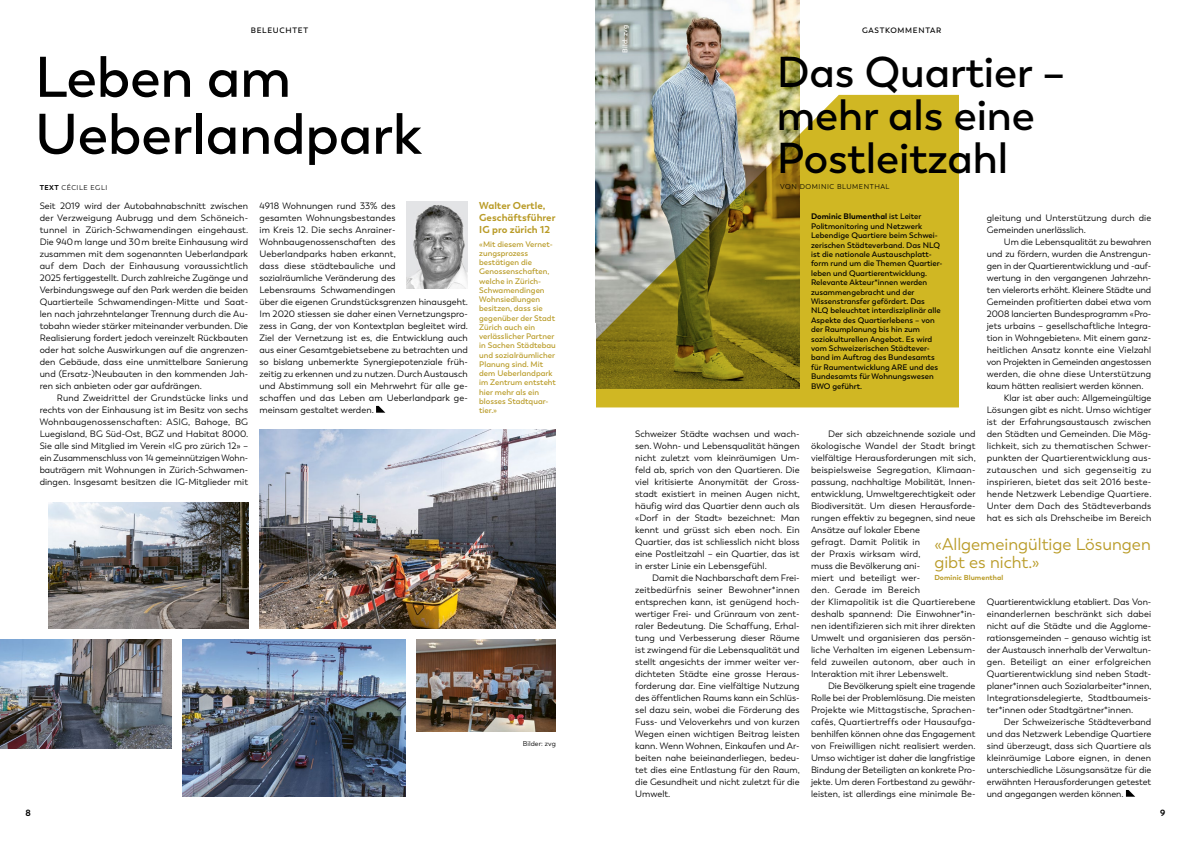
<style>
.page{position:relative;width:1191px;height:842px;background:#fff}
.page>*{position:absolute;margin:0;border:0;box-sizing:border-box;transform-origin:0 0}
.t1{font:600 57px/57px "Trenda";letter-spacing:-.005em;color:#000}
.t2{font:600 43px/43px "Trenda";color:#000}
.t3{font:17px/18.5px "Trenda";color:#b99b27}
.t4{font:700 10px/12px "Trenda";letter-spacing:.005em;color:#b99b27}
.t5{font:9.2px/12px "Trenda";letter-spacing:.005em;color:#000}
.t6{font:9.2px "Trenda";letter-spacing:.03em;color:#000}
.t7{font:700 9px "Trenda";color:#000}
.t8{font:600 8px/9.4px "Trenda";letter-spacing:.005em;color:#000}
.t9{font:600 8px/9.2px "Trenda";letter-spacing:.005em;color:#b99b27}
.t10{font:600 7.8px "Trenda";letter-spacing:.09em;color:#000}
.t11{font:700 7.2px "Trenda";letter-spacing:.005em;color:#b99b27}
.t12{font:7px "Trenda";letter-spacing:.08em;color:#000}
.t13{font:7px "Trenda";letter-spacing:.01em;color:#000}
.t14{font:600 7px "Trenda";letter-spacing:.01em;color:#fff}
.s1{font-weight:700}
</style>
<div class="page">
<img style="left:595px;top:0;width:204px;height:95px">
<img style="left:595px;top:95px;width:364px;height:312px">
<svg style="left:376px;top:406px;width:9px;height:7px"></svg>
<svg style="left:1126px;top:790px;width:9px;height:7px"></svg>
<img style="left:0;top:640px;width:171px;height:109px">
<img style="left:417px;top:640px;width:139px;height:91px">
<img style="left:183px;top:640px;width:222px;height:157px">
<img style="left:48px;top:502px;width:200px;height:127px">
<img style="left:259px;top:429px;width:297px;height:200px">
<img style="left:407px;top:202px;width:61px;height:86px">
<p class="t14" style="left:621px;top:53px;width:29px;rotate:-90deg">Bild: zvg</p>
<p class="t10" style="left:251px;top:25px;width:59px">BELEUCHTET</p>
<p class="t10" style="left:862px;top:25px;width:81px">GASTKOMMENTAR</p>
<h1 class="t1" style="left:35px;top:49px;width:388px">Leben am<br>Ueberlandpark</h1>
<p class="t5" style="left:40px;top:199px;width:210px">Seit 2019 wird der Autobahnabschnitt zwischen der Verzweigung Aubrugg und dem Schöneich&shy;tunnel in Zürich-Schwamendingen eingehaust.<br>Die 940m lange und 30m breite Einhausung wird zusammen mit dem sogenannten Ueberlandpark auf dem Dach der Einhausung voraussichtlich 2025 fertiggestellt. Durch zahlreiche Zugänge und Verbindungswege auf den Park werden die beiden Quartierteile Schwamendingen-Mitte und Saat&shy;len nach jahrzehntelanger Trennung durch die Au&shy;tobahn wieder stärker miteinander verbunden. Die Realisierung fordert jedoch vereinzelt Rückbauten oder hat solche Auswirkungen auf die angrenzen&shy;den Gebäude, dass eine unmittelbare Sanierung und (Ersatz-)Neubauten in den kommenden Jah&shy;ren sich anbieten oder gar aufdrängen.</p>
<p class="t5" style="left:40px;top:391px;width:210px;text-align:justify;text-indent:17px">Rund Zweidrittel der Grundstücke links und rechts von der Einhausung ist im Besitz von sechs Wohnbaugenossenschaften: ASIG, Bahoge, BG Luegisland, BG Süd-Ost, BGZ und Habitat 8000.<br>Sie alle sind Mitglied im Verein «IG pro zürich 12» – ein Zusammenschluss von 14 gemeinnützigen Wohn&shy;bauträgern mit Wohnungen in Zürich-Schwamen&shy;dingen. Insgesamt besitzen die IG-Mitglieder mit</p>
<p class="t12" style="left:40px;top:183px;width:69px"><span class="s1">TEXT</span> CÉCILE EGLI</p>
<p class="t5" style="left:259px;top:199px;width:210px">4918 Wohnungen rund 33% des<br>gesamten Wohnungsbestandes<br>im Kreis 12. Die sechs Anrainer-Wohnbaugenossenschaften des<br>Ueberlandparks haben erkannt,<br>dass diese städtebauliche und<br>sozialräumliche Veränderung des<br>Lebensraums Schwamendingen<br>über die eigenen Grundstücksgrenzen hinausgeht.<br>Im 2020 stiessen sie daher einen Vernetzungspro&shy;zess in Gang, der von Kontextplan begleitet wird.<br>Ziel der Vernetzung ist es, die Entwicklung auch aus einer Gesamtgebietsebene zu betrachten und so bislang unbemerkte Synergiepotenziale früh&shy;zeitig zu erkennen und zu nutzen. Durch Austausch und Abstimmung soll ein Mehrwehrt für alle ge&shy;schaffen und das Leben am Ueberlandpark ge&shy;meinsam gestaltet werden.</p>
<p class="t4" style="left:479px;top:200px;width:78px">Walter Oertle,<br>Geschäftsführer<br>IG pro zürich 12</p>
<p class="t9" style="left:479px;top:239px;width:78px">«Mit diesem Vernet&shy;zungsprozess bestätigen die<br>Genossenschaften, welche in Zürich--<br>Schwamendingen<br>Wohnsiedlungen besitzen, dass sie gegenüber der Stadt<br>Zürich auch ein verlässlicher Partner in Sachen Städtebau und sozialräumlicher<br>Planung sind. Mit dem Ueberlandpark im Zentrum entsteht hier mehr als ein blosses Stadtquar&shy;tier.»</p>
<p class="t13" style="left:523px;top:739px;width:35px">Bilder: zvg</p>
<h2 class="t2" style="left:777px;top:51px;width:290px">Das Quartier – mehr als eine<br>Postleitzahl</h2>
<p class="t12" style="left:780px;top:182px;width:111px">VON DOMINIC BLUMENTHAL</p>
<p class="t5" style="left:635px;top:427px;width:166px;text-align:justify">Schweizer Städte wachsen und wach&shy;sen. Wohn- und Lebensqualität hängen nicht zuletzt vom kleinräumigen Um&shy;feld ab, sprich von den Quartieren. Die viel kritisierte Anonymität der Gross&shy;stadt existiert in meinen Augen nicht, häufig wird das Quartier denn auch als «Dorf in der Stadt» bezeichnet: Man kennt und grüsst sich eben noch. Ein Quartier, das ist schliesslich nicht bloss eine Postleitzahl – ein Quartier, das ist in erster Linie ein Lebensgefühl.</p>
<p class="t5" style="left:635px;top:571px;width:166px;text-align:justify;text-indent:17px">Damit die Nachbarschaft dem Frei&shy;zeitbedürfnis seiner Bewohner*innen entsprechen kann, ist genügend hoch&shy;wertiger Frei- und Grünraum von zent&shy;raler Bedeutung. Die Schaffung, Erhal&shy;tung und Verbesserung dieser Räume ist zwingend für die Lebensqualität und stellt angesichts der immer weiter ver&shy;dichteten Städte eine grosse Heraus&shy;forderung dar. Eine vielfältige Nutzung des öffentlichen Raums kann ein Schlüs&shy;sel dazu sein, wobei die Förderung des Fuss- und Veloverkehrs und von kurzen Wegen einen wichtigen Beitrag leisten kann. Wenn Wohnen, Einkaufen und Ar&shy;beiten nahe beieinanderliegen, bedeu&shy;tet dies eine Entlastung für den Raum, die Gesundheit und nicht zuletzt für die Umwelt.</p>
<p class="t8" style="left:811px;top:212px;width:133px"><span class="s1">Dominic Blumenthal</span> ist Leiter<br>Politmonitoring und Netzwerk<br>Lebendige Quartiere beim Schwei&shy;zerischen Städteverband. Das NLQ ist die nationale Austauschplatt&shy;form rund um die Themen Quartier&shy;leben und Quartierentwicklung.<br>Relevante Akteur*innen werden zusammengebracht und der<br>Wissenstransfer gefördert. Das<br>NLQ beleuchtet interdisziplinär alle<br>Aspekte des Quartierlebens – von der Raumplanung bis hin zum soziokulturellen Angebot. Es wird vom Schweizerischen Städtever&shy;band im Auftrag des Bundesamts für Raumentwicklung ARE und des<br>Bundesamts für Wohnungswesen<br>BWO geführt.</p>
<p class="t5" style="left:986px;top:211px;width:166px">gleitung und Unterstützung durch die<br>Gemeinden unerlässlich.</p>
<p class="t5" style="left:1003px;top:235px;width:149px">Um die Lebensqualität zu bewahren</p>
<p class="t5" style="left:986px;top:247px;width:166px">und zu fördern, wurden die Anstrengun-</p>
<p class="t5" style="left:986px;top:259px;width:166px">gen in der Quartierentwicklung und -auf-</p>
<p class="t5" style="left:986px;top:271px;width:166px">wertung in den vergangenen Jahrzehn-</p>
<p class="t5" style="left:986px;top:283px;width:166px">ten vielerorts erhöht. Kleinere Städte und</p>
<p class="t5" style="left:986px;top:295px;width:166px">Gemeinden profitierten dabei etwa vom</p>
<p class="t5" style="left:986px;top:307px;width:166px">2008 lancierten Bundesprogramm «Pro-</p>
<p class="t5" style="left:986px;top:319px;width:165px">jets urbains – gesellschaftliche Integra-</p>
<p class="t5" style="left:986px;top:331px;width:166px">tion in Wohngebieten». Mit einem ganz-</p>
<p class="t5" style="left:986px;top:343px;width:166px">heitlichen Ansatz konnte eine Vielzahl</p>
<p class="t5" style="left:986px;top:355px;width:166px">von Projekten in Gemeinden angestossen</p>
<p class="t5" style="left:986px;top:367px;width:166px">werden, die ohne diese Unterstützung</p>
<p class="t5" style="left:986px;top:379px;width:158px">kaum hätten realisiert werden können.</p>
<p class="t5" style="left:1003px;top:391px;width:149px">Klar ist aber auch: Allgemeingültige</p>
<p class="t5" style="left:986px;top:403px;width:166px">Lösungen gibt es nicht. Umso wichtiger</p>
<p class="t5" style="left:986px;top:415px;width:166px">ist der Erfahrungsaustausch zwischen</p>
<p class="t5" style="left:986px;top:427px;width:166px">den Städten und Gemeinden. Die Mög-</p>
<p class="t5" style="left:986px;top:439px;width:166px">lichkeit, sich zu thematischen Schwer-</p>
<p class="t5" style="left:986px;top:451px;width:166px">punkten der Quartierentwicklung aus-</p>
<p class="t6" style="left:986px;top:464px;width:166px">zutauschen und sich gegenseitig zu</p>
<p class="t5" style="left:986px;top:475px;width:166px">inspirieren, bietet das seit 2016 beste-</p>
<p class="t5" style="left:986px;top:487px;width:166px">hende Netzwerk Lebendige Quartiere.</p>
<p class="t5" style="left:986px;top:499px;width:166px">Unter dem Dach des Städteverbands</p>
<p class="t5" style="left:986px;top:511px;width:166px">hat es sich als Drehscheibe im Bereich</p>
<p class="t5" style="left:811px;top:427px;width:166px;text-indent:17px">Der sich abzeichnende soziale und ökologische Wandel der Stadt bringt vielfältige Herausforderungen mit sich, beispielsweise Segregation, Klimaan&shy;passung, nachhaltige Mobilität, Innen&shy;entwicklung, Umweltgerechtigkeit oder Biodiversität. Um diesen Herausforde&shy;rungen effektiv zu begegnen, sind neue Ansätze auf lokaler Ebene<br>gefragt. Damit Politik in<br>der Praxis wirksam wird,<br>muss die Bevölkerung ani-<br>miert und beteiligt wer-<br>den. Gerade im Bereich<br>der Klimapolitik ist die Quartierebene deshalb spannend: Die Einwohner*in&shy;nen identifizieren sich mit ihrer direkten Umwelt und organisieren das persön&shy;liche Verhalten im eigenen Lebensum&shy;feld zuweilen autonom, aber auch in Interaktion mit ihrer Lebenswelt.</p>
<p class="t5" style="left:811px;top:679px;width:166px;text-indent:17px">Die Bevölkerung spielt eine tragende Rolle bei der Problemlösung. Die meisten Projekte wie Mittagstische, Sprachen&shy;cafés, Quartiertreffs oder Hausaufga&shy;benhilfen können ohne das Engagement von Freiwilligen nicht realisiert werden.<br>Umso wichtiger ist daher die langfristige Bindung der Beteiligten an konkrete Pro&shy;jekte. Um deren Fortbestand zu gewähr&shy;leisten, ist allerdings eine minimale Be-</p>
<h3 class="t3" style="left:934px;top:535px;width:218px">«Allgemeingültige Lösungen gibt es nicht.»</h3>
<p class="t11" style="left:934px;top:573px;width:70px">Dominic Blumenthal</p>
<p class="t5" style="left:986px;top:595px;width:166px;text-align:justify">Quartierentwicklung etabliert. Das Von&shy;einanderlernen beschränkt sich dabei nicht auf die Städte und die Agglome&shy;rationsgemeinden – genauso wichtig ist der Austausch innerhalb der Verwaltun&shy;gen. Beteiligt an einer erfolgreichen Quartierentwicklung sind neben Stadt&shy;planer*innen auch Sozialarbeiter*innen, Integrationsdelegierte, Stadtbaumeis&shy;ter*innen oder Stadtgärtner*innen.</p>
<p class="t5" style="left:986px;top:715px;width:166px;text-align:justify;text-indent:17px">Der Schweizerische Städteverband und das Netzwerk Lebendige Quartiere sind überzeugt, dass sich Quartiere als kleinräumige Labore eignen, in denen unterschiedliche Lösungsansätze für die erwähnten Herausforderungen getestet und angegangen werden können.</p>
<p class="t7" style="left:26px;top:808px;width:7px">8</p>
<p class="t7" style="left:1160px;top:808px;width:7px">9</p>
</div>
